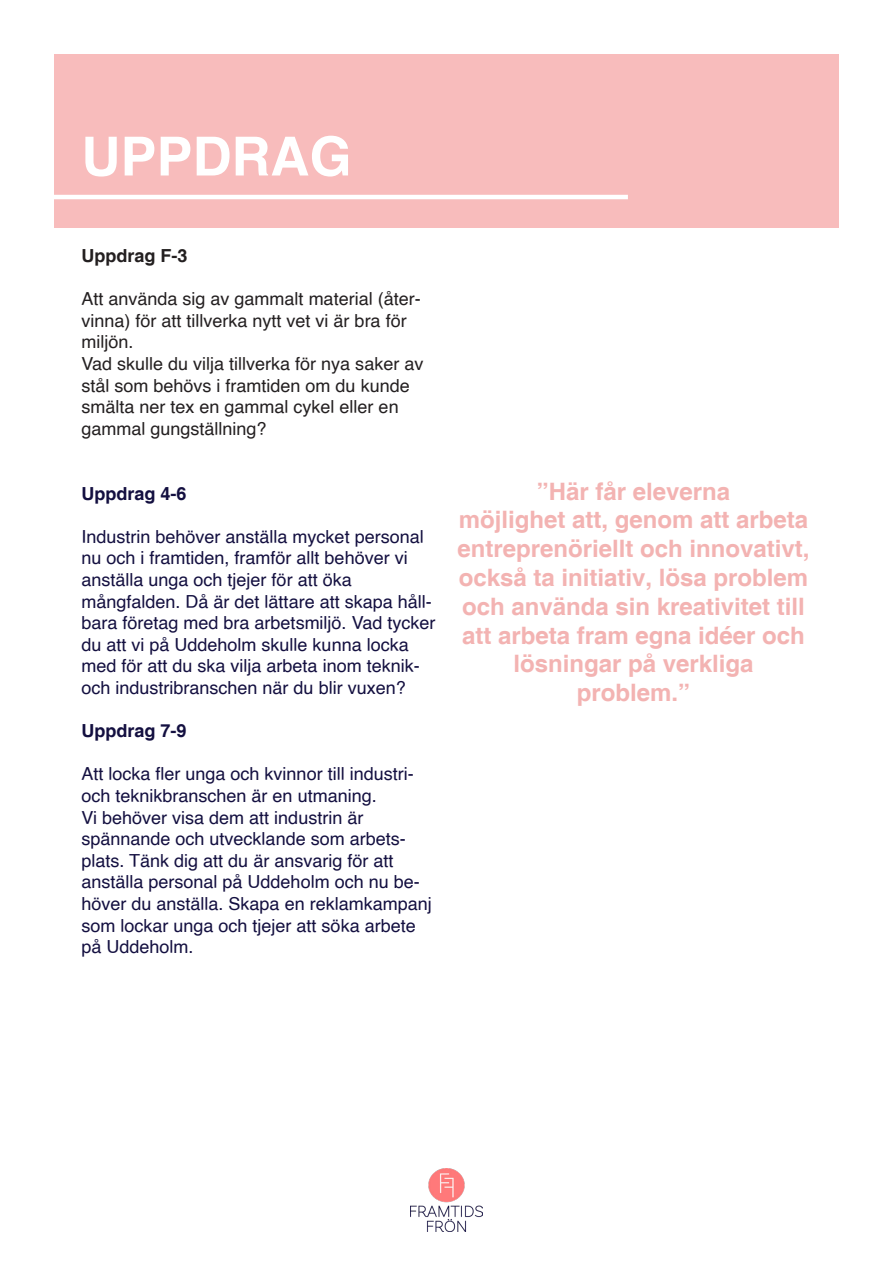
<style>
.page{position:relative;width:893px;height:1263px;background:#fff}
.page>*{position:absolute;margin:0;border:0;box-sizing:border-box;transform-origin:0 0}
.t1{font:700 54px "Helvetica";color:#fff}
.t2{font:700 24px/28.8px "Helvetica";color:#f3b3b2}
.t3{font:18px/21.6px "Helvetica";color:#130f40}
.t4{font:18px/21.6px "Helvetica";color:#231f20}
.t5{font:700 18px "Helvetica";color:#130f40}
.t6{font:700 18px "Helvetica";color:#231f20}
</style>
<div class="page">
<div style="left:54px;top:54px;width:785px;height:173px;background:#f8bcbc"></div>
<hr style="left:54px;top:195px;width:574px;height:4px;background:#fff">
<img style="left:411px;top:1168px;width:71px;height:64px">
<p class="t1" style="left:82px;top:124px;width:272px">UPPDRAG</p>
<p class="t6" style="left:82px;top:245px;width:108px">Uppdrag F-3</p>
<p class="t4" style="left:82px;top:289px;width:341px">Att använda sig av gammalt material (åter&shy;vinna) för att tillverka nytt vet vi är bra för miljön.</p>
<p class="t4" style="left:82px;top:353px;width:343px">Vad skulle du vilja tillverka för nya saker av stål som behövs i framtiden om du kunde</p>
<p class="t4" style="left:82px;top:397px;width:319px">smälta ner tex en gammal cykel eller en gammal gungställning?</p>
<p class="t5" style="left:82px;top:482px;width:107px">Uppdrag 4-6</p>
<p class="t3" style="left:82px;top:526px;width:344px">Industrin behöver anställa mycket personal nu och i framtiden, framför allt behöver vi anställa unga och tjejer för att öka</p>
<p class="t3" style="left:82px;top:591px;width:355px">mångfalden. Då är det lättare att skapa håll&shy;bara företag med bra arbetsmiljö. Vad tycker du att vi på Uddeholm skulle kunna locka med för att du ska vilja arbeta inom teknik&shy;och industribranschen när du blir vuxen?</p>
<p class="t5" style="left:82px;top:720px;width:107px">Uppdrag 7-9</p>
<p class="t3" style="left:82px;top:764px;width:334px">Att locka fler unga och kvinnor till industri&shy;och teknikbranschen är en utmaning.</p>
<p class="t3" style="left:82px;top:807px;width:283px">Vi behöver visa dem att industrin är</p>
<p class="t3" style="left:82px;top:829px;width:352px">spännande och utvecklande som arbets&shy;plats. Tänk dig att du är ansvarig för att anställa personal på Uddeholm och nu be&shy;höver du anställa. Skapa en reklamkampanj som lockar unga och tjejer att söka arbete</p>
<p class="t3" style="left:82px;top:937px;width:114px">på Uddeholm.</p>
<p class="t2" style="left:537px;top:478px;width:195px">”Här får eleverna</p>
<p class="t2" style="left:457px;top:507px;width:354px">möjlighet att, genom att arbeta entreprenöriellt och innovativt, också ta initiativ, lösa problem och använda sin kreativitet till att arbeta fram egna idéer och</p>
<p class="t2" style="left:513px;top:651px;width:242px">lösningar på verkliga</p>
<p class="t2" style="left:577px;top:679px;width:115px">problem.”</p>
</div>
